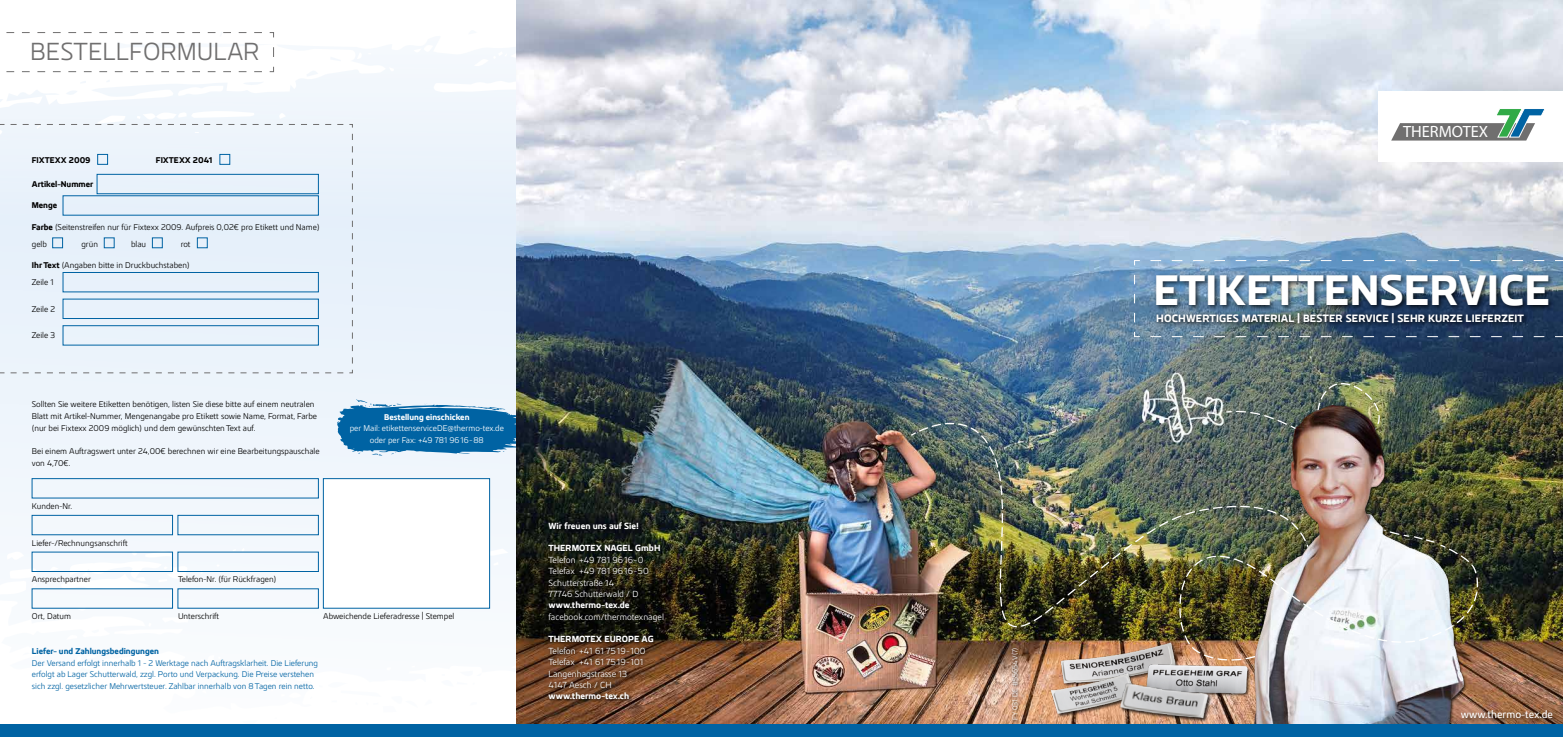
<style>
.page{position:relative;width:1563px;height:737px;background:#fff}
.page>*{position:absolute;margin:0;border:0;box-sizing:border-box;transform-origin:0 0}
.t1{font:700 42px "Kuro";letter-spacing:.005em;color:#fff}
.t2{font:24.5px "Kuro";color:#706f6f}
.t3{font:16.36px "Myriad MM 700 Sk 600";color:#fff}
.t4{font:700 10.5px "Kuro";letter-spacing:.01em;color:#fff}
.t5{font:500 10.5px "Kuro";color:#fff}
.t6{font:8.75px/11.4px "Kuro";color:#fff}
.t7{font:700 8.75px "Kuro";color:#fff}
.t8{font:8.22px/11.7px "Kuro";color:#000}
.t9{font:8.22px/11.7px "Kuro";color:#0063a3}
.t10{font:8.22px/11.7px "Kuro";color:#fff;text-align:center}
.t11{font:700 8.22px "Kuro";color:#000}
.t12{font:700 8.22px "Kuro";color:#0063a3}
.t13{font:700 8.22px "Kuro";color:#fff}
.t14{font:7px "Kuro";color:#fff}
.s1{font-weight:700}
</style>
<div class="page">
<svg style="left:0;top:226px;width:516px;height:383px;fill:#eff5fc"></svg>
<svg style="left:337px;top:399px;width:179px;height:56px;background:#3a86b8"></svg>
<div style="left:0;top:0;width:516px;height:226px;background:#f3f7fc"></div>
<div style="left:0;top:124px;width:353px;height:249px;background:#e9f2fb"></div>
<div style="left:97px;top:154px;width:11px;height:10px;border:1px solid #0063a3"></div>
<div style="left:52px;top:238px;width:11px;height:10px;border:1px solid #0063a3"></div>
<div style="left:104px;top:238px;width:10px;height:10px;border:1px solid #0063a3"></div>
<div style="left:152px;top:238px;width:10px;height:10px;border:1px solid #0063a3"></div>
<div style="left:197px;top:238px;width:10px;height:10px;border:1px solid #0063a3"></div>
<div style="left:220px;top:154px;width:10px;height:10px;border:1px solid #0063a3"></div>
<div style="left:97px;top:174px;width:222px;height:20px;border:1px solid #0063a3"></div>
<div style="left:63px;top:272px;width:256px;height:20px;border:1px solid #0063a3"></div>
<div style="left:63px;top:299px;width:256px;height:20px;border:1px solid #0063a3"></div>
<div style="left:63px;top:325px;width:256px;height:20px;border:1px solid #0063a3"></div>
<div style="left:32px;top:478px;width:287px;height:20px;border:1px solid #0063a3"></div>
<div style="left:32px;top:515px;width:141px;height:20px;border:1px solid #0063a3"></div>
<div style="left:178px;top:515px;width:141px;height:20px;border:1px solid #0063a3"></div>
<div style="left:323px;top:478px;width:167px;height:130px;background:#fff;border:1px solid #0063a3"></div>
<svg style="left:0;top:32px;width:276px;height:40px"></svg>
<img style="left:516px;top:0;width:1047px;height:724px">
<div style="left:1379px;top:91px;width:184px;height:71px;background:#fff"></div>
<svg style="left:1391px;top:109px;width:154px;height:32px"></svg>
<svg style="left:1133px;top:260px;width:430px;height:82px;background:#5c7c99"></svg>
<div style="left:1153px;top:272px;width:402px;height:40px;background:#000;opacity:.75"></div>
<svg style="left:1153px;top:310px;width:376px;height:19px;background:#31475d"></svg>
<div style="left:1458px;top:708px;width:101px;height:17px;background:#000;opacity:.8"></div>
<svg style="left:918px;top:411px;width:78px;height:20px;background:#546a77"></svg>
<svg style="left:964px;top:654px;width:81px;height:12px"></svg>
<img style="left:910px;top:431px;width:145px;height:223px">
<div style="left:547px;top:520px;width:119px;height:183px;background:#000;opacity:.84"></div>
<img style="left:1234px;top:672px;width:231px;height:52px">
<div style="left:1050px;top:673px;width:89px;height:44px;background:#000;opacity:.75"></div>
<img style="left:1045px;top:668px;width:95px;height:47px">
<img style="left:1140px;top:672px;width:110px;height:31px">
<img style="left:1103px;top:677px;width:121px;height:47px">
<div style="left:1010px;top:646px;width:11px;height:77px;background:#000;opacity:.84"></div>
<div style="left:0;top:724px;width:1563px;height:13px;background:#0063a3"></div>
<img style="left:1055px;top:367px;width:449px;height:305px">
<h2 class="t2" style="left:30px;top:37px;width:231px">BESTELLFORMULAR</h2>
<p class="t11" style="left:32px;top:155px;width:60px">FIXTEXX 2009</p>
<p class="t11" style="left:156px;top:155px;width:58px">FIXTEXX 2041</p>
<p class="t11" style="left:32px;top:179px;width:63px">Artikel-Nummer</p>
<p class="t11" style="left:32px;top:200px;width:27px">Menge</p>
<p class="t8" style="left:32px;top:219px;width:289px;line-height:16.7px"><span class="s1">Farbe</span> (Seitenstreifen nur für Fixtexx 2009. Aufpreis 0,02€ pro Etikett und Name) gelb</p>
<p class="t8" style="left:81px;top:238px;width:18px">grün</p>
<p class="t8" style="left:131px;top:238px;width:17px">blau</p>
<p class="t8" style="left:181px;top:238px;width:11px">rot</p>
<p class="t8" style="left:32px;top:257px;width:159px;line-height:16.7px"><span class="s1">Ihr Text</span> (Angaben bitte in Druckbuchstaben)<br>Zeile 1</p>
<p class="t8" style="left:32px;top:303px;width:25px">Zeile 2</p>
<p class="t8" style="left:32px;top:329px;width:25px">Zeile 3</p>
<p class="t8" style="left:32px;top:398px;width:287px">Sollten Sie weitere Etiketten benötigen, listen Sie diese bitte auf einem neutralen<br>Blatt mit Artikel-Nummer, Mengenangabe pro Etikett sowie Name, Format, Farbe (nur bei Fixtexx 2009 möglich) und dem gewünschten Text auf.</p>
<p class="t8" style="left:32px;top:445px;width:289px">Bei einem Auftragswert unter 24,00€ berechnen wir eine Bearbeitungspauschale von 4,70€.</p>
<p class="t8" style="left:32px;top:500px;width:42px">Kunden-Nr.</p>
<p class="t8" style="left:32px;top:537px;width:97px">Liefer-/Rechnungsanschrift</p>
<p class="t8" style="left:32px;top:573px;width:61px">Ansprechpartner</p>
<p class="t8" style="left:178px;top:573px;width:100px">Telefon-Nr. (für Rückfragen)</p>
<p class="t8" style="left:32px;top:610px;width:41px">Ort, Datum</p>
<p class="t8" style="left:178px;top:610px;width:43px">Unterschrift</p>
<p class="t12" style="left:32px;top:646px;width:129px">Liefer- und Zahlungsbedingungen</p>
<p class="t9" style="left:32px;top:657px;width:288px">Der Versand erfolgt innerhalb 1 - 2 Werktage nach Auftragsklarheit. Die Lieferung erfolgt ab Lager Schutterwald, zzgl. Porto und Verpackung. Die Preise verstehen sich zzgl. gesetzlicher Mehrwertsteuer. Zahlbar innerhalb von 8 Tagen rein netto.</p>
<p class="t13" style="left:384px;top:411px;width:87px">Bestellung einschicken</p>
<p class="t10" style="left:350px;top:422px;width:156px">per Mail: etikettenserviceDE@thermo-tex.de oder per Fax: +49 781 96 16 - 88</p>
<p class="t8" style="left:323px;top:610px;width:133px">Abweichende Lieferadresse | Stempel</p>
<p class="t7" style="left:548px;top:520px;width:92px">Wir freuen uns auf Sie!</p>
<p class="t7" style="left:548px;top:543px;width:113px">THERMOTEX NAGEL GmbH</p>
<p class="t6" style="left:548px;top:554px;width:102px">Telefon +49 781 96 16 - 0<br>Telefax +49 781 96 16 - 50<br>Schutterstraße 14<br>77746 Schutterwald / D</p>
<p class="t7" style="left:548px;top:599px;width:83px">www.thermo-tex.de</p>
<p class="t6" style="left:548px;top:611px;width:117px">facebook.com/thermotexnagel</p>
<p class="t7" style="left:548px;top:634px;width:107px">THERMOTEX EUROPE AG</p>
<p class="t6" style="left:548px;top:645px;width:99px">Telefon +41 61 75 19 - 100<br>Telefax +41 61 75 19 - 101<br>Langenhagstrasse 13<br>4147 Aesch / CH</p>
<p class="t7" style="left:548px;top:690px;width:82px">www.thermo-tex.ch</p>
<p class="t14" style="left:1011px;top:720px;width:74px;rotate:-90deg">FY 031 DE #55654 V(7)</p>
<h3 class="t3" style="left:1403px;top:122px;width:87px">THERMOTEX</h3>
<h1 class="t1" style="left:1154px;top:264px;width:398px">ETIKETTENSERVICE</h1>
<p class="t4" style="left:1156px;top:312px;width:369px">HOCHWERTIGES MATERIAL | BESTER SERVICE | SEHR KURZE LIEFERZEIT</p>
<p class="t5" style="left:1461px;top:708px;width:94px">www.thermo-tex.de</p>
</div>
